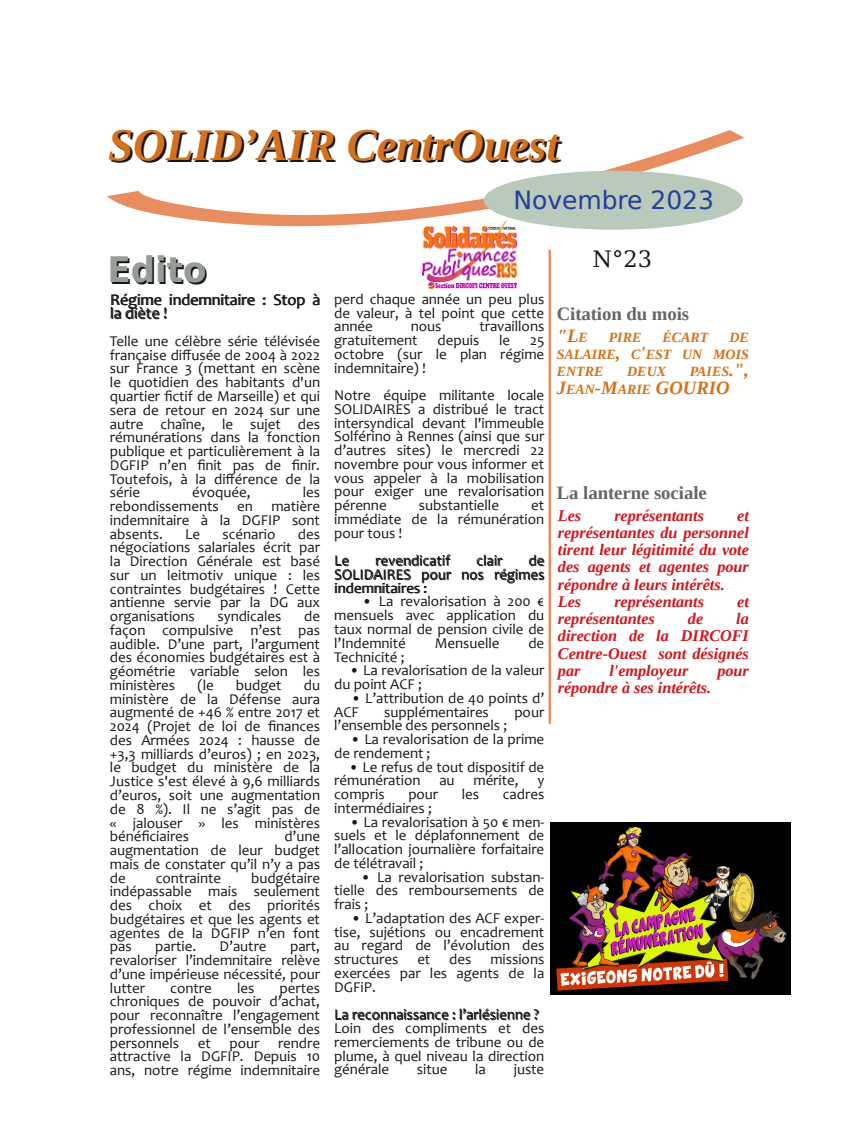
<style>
.page{position:relative;width:851px;height:1124px;background:#fff}
.page>*{position:absolute;margin:0;border:0;box-sizing:border-box;transform-origin:0 0}
.t1{font:italic 700 45px "Liberation Serif";color:#181715}
.t2{font:700 35px "Bitstream Vera Sans";color:#181715}
.t3{font:25px "Bitstream Vera Sans";color:#21409a}
.t4{font:22.5px "Bitstream Vera Serif";color:#181715}
.t5{font:700 18.75px "Liberation Serif";letter-spacing:-.005em;color:#666}
.t6{font:italic 700 18.75px "Liberation Serif";color:#d4711a}
.t7{font:italic 700 16.25px/17.2px "Liberation Serif";color:#ce181e}
.t8{font:16.25px/13.8px "Candara";letter-spacing:-.005em;color:#181715}
.t9{font:15px/13.8px "Candara";letter-spacing:-.005em;color:#181715;text-align:justify}
.t10{font:italic 700 14px/17.2px "Liberation Serif";color:#d4711a;text-align:justify}
.s1{font-size:14px}
.s2{font-size:18.75px}
</style>
<div class="page">
<svg style="left:107px;top:130px;width:637px;height:103px"></svg>
<div style="left:106px;top:118px;width:487px;height:56px;background:#fff"></div>
<div style="left:483px;top:171px;width:259px;height:59px;background:#b9c9bb;border-radius:50%"></div>
<hr style="left:548px;top:250px;width:3px;height:473px;background:#e78d5f">
<img style="left:422px;top:221px;width:94px;height:67px">
<img style="left:550px;top:822px;width:240px;height:172px">
<h1 class="t1" style="left:110px;top:122px;width:452px">SOLID’AIR CentrOuest</h1>
<h3 class="t3" style="left:513px;top:185px;width:202px">Novembre 2023</h3>
<h2 class="t2" style="left:109px;top:251px;width:100px">Edito</h2>
<p class="t8" style="left:110px;top:295px;width:212px">Régime indemnitaire : Stop à la diète !</p>
<p class="t9" style="left:110px;top:335px;width:212px">Telle une célèbre série télévisée française diffusée de 2004 à 2022 sur France 3 (mettant en scène le quotidien des habitants d'un quartier fictif de Marseille) et qui sera de retour en 2024 sur une autre chaîne, le sujet des rémunérations dans la fonction publique et particulièrement à la DGFIP n’en finit pas de finir.<br>Toutefois, à la différence de la série</p>
<p class="t9" style="left:110px;top:487px;width:211px;text-indent:193px">les rebondissements en matière indemnitaire à la DGFIP sont absents.</p>
<p class="t9" style="left:192px;top:487px;width:60px">évoquée,</p>
<p class="t9" style="left:110px;top:528px;width:211px;text-indent:188px">des négociations salariales écrit par la Direction Générale est basé sur un leitmotiv unique : les contraintes budgétaires ! Cette antienne servie par la DG aux organisations</p>
<p class="t9" style="left:185px;top:528px;width:16px">Le</p>
<p class="t9" style="left:222px;top:528px;width:54px">scénario</p>
<p class="t9" style="left:217px;top:610px;width:65px">syndicales</p>
<p class="t9" style="left:110px;top:610px;width:212px;text-indent:194px">de façon compulsive n’est pas audible. D’une part, l’argument des économies budgétaires est à géométrie variable selon les ministères</p>
<p class="t9" style="left:197px;top:679px;width:18px">(le</p>
<p class="t9" style="left:236px;top:679px;width:47px">budget</p>
<p class="t9" style="left:110px;top:679px;width:212px;text-indent:194px">du ministère de la Défense aura augmenté de +46 % entre 2017 et 2024 (Projet de loi de finances des Armées 2024 : hausse de +3,3 milliards d’euros) ; en 2023, le budget du ministère de la Justice s'est élevé à 9,6 milliards d’euros, soit une augmentation de 8 %). Il ne s’agit pas de « jalouser » les ministères bénéficiaires</p>
<p class="t9" style="left:110px;top:830px;width:211px;text-indent:174px">d’une augmentation de leur budget mais de constater qu’il n’y a pas de</p>
<p class="t9" style="left:110px;top:872px;width:211px;text-indent:141px">budgétaire indépassable mais seulement des choix et des priorités budgétaires et que les agents et agentes de la DGFIP n’en font pas</p>
<p class="t9" style="left:156px;top:872px;width:67px">contrainte</p>
<p class="t9" style="left:155px;top:940px;width:42px">partie.</p>
<p class="t9" style="left:220px;top:940px;width:48px">D’autre</p>
<p class="t9" style="left:110px;top:940px;width:211px;text-indent:180px">part, revaloriser l’indemnitaire relève d’une impérieuse nécessité, pour lutter</p>
<p class="t9" style="left:170px;top:982px;width:43px">contre</p>
<p class="t9" style="left:237px;top:982px;width:19px">les</p>
<p class="t9" style="left:110px;top:982px;width:212px;text-indent:170px">pertes chroniques de pouvoir d’achat, pour reconnaître l’engagement professionnel de l’ensemble des personnels et pour rendre attractive la DGFIP. Depuis 10 ans, notre régime indemnitaire</p>
<p class="t9" style="left:334px;top:293px;width:211px">perd chaque année un peu plus de valeur, à tel point que cette année</p>
<p class="t9" style="left:410px;top:321px;width:32px">nous</p>
<p class="t9" style="left:479px;top:321px;width:66px">travaillons</p>
<p class="t9" style="left:334px;top:335px;width:85px">gratuitement</p>
<p class="t9" style="left:437px;top:335px;width:43px">depuis</p>
<p class="t9" style="left:499px;top:335px;width:13px">le</p>
<p class="t9" style="left:334px;top:335px;width:212px;text-indent:196px">25 octobre (sur le plan régime indemnitaire) !</p>
<p class="t9" style="left:334px;top:390px;width:212px">Notre équipe militante locale SOLIDAIRES a distribué le tract intersyndical devant l'immeuble Solférino à Rennes (ainsi que sur d’autres sites) le mercredi 22 novembre pour vous informer et vous appeler à la mobilisation pour exiger une revalorisation pérenne</p>
<p class="t9" style="left:419px;top:500px;width:82px">substantielle</p>
<p class="t9" style="left:334px;top:500px;width:212px;text-indent:197px">et immédiate de la rémunération pour tous !</p>
<p class="t9" style="left:335px;top:555px;width:16px">Le</p>
<p class="t9" style="left:376px;top:555px;width:76px">revendicatif</p>
<p class="t9" style="left:477px;top:555px;width:27px">clair</p>
<p class="t9" style="left:335px;top:555px;width:211px;text-indent:194px">de SOLIDAIRES pour nos régimes indemnitaires :</p>
<p class="t9" style="left:334px;top:596px;width:211px;text-indent:28px">• La revalorisation à 200 € mensuels avec application du taux normal de pension civile de l’Indemnité</p>
<p class="t9" style="left:435px;top:637px;width:66px">Mensuelle</p>
<p class="t9" style="left:528px;top:637px;width:17px">de</p>
<p class="t9" style="left:334px;top:651px;width:72px">Technicité ;</p>
<p class="t9" style="left:334px;top:665px;width:211px;text-indent:15px">• La revalorisation de la valeur du point ACF ;</p>
<p class="t9" style="left:334px;top:692px;width:211px;text-indent:17px">• L’attribution de 40 points d’<br>ACF</p>
<p class="t9" style="left:384px;top:706px;width:106px">supplémentaires</p>
<p class="t9" style="left:514px;top:706px;width:31px">pour</p>
<p class="t9" style="left:334px;top:720px;width:174px">l’ensemble des personnels ;</p>
<p class="t9" style="left:334px;top:733px;width:211px;text-indent:16px">• La revalorisation de la prime de rendement ;</p>
<p class="t9" style="left:334px;top:761px;width:211px;text-indent:15px">• Le refus de tout dispositif de rémunération au</p>
<p class="t9" style="left:473px;top:775px;width:47px">mérite,</p>
<p class="t9" style="left:537px;top:775px;width:8px">y</p>
<p class="t9" style="left:334px;top:788px;width:52px">compris</p>
<p class="t9" style="left:408px;top:788px;width:31px">pour</p>
<p class="t9" style="left:462px;top:788px;width:19px">les</p>
<p class="t9" style="left:503px;top:788px;width:43px">cadres</p>
<p class="t9" style="left:334px;top:802px;width:99px">intermédiaires ;</p>
<p class="t9" style="left:334px;top:816px;width:211px;text-indent:15px">• La revalorisation à 50 € men‐ suels et le déplafonnement de l’allocation journalière forfaitaire de télétravail ;</p>
<p class="t9" style="left:334px;top:871px;width:211px;text-indent:27px">• La revalorisation substan‐ tielle des remboursements de frais ;</p>
<p class="t9" style="left:334px;top:912px;width:211px;text-indent:17px">• L’adaptation des ACF exper‐ tise, sujétions ou encadrement au regard de l’évolution des structures</p>
<p class="t9" style="left:417px;top:953px;width:14px">et</p>
<p class="t9" style="left:449px;top:953px;width:24px">des</p>
<p class="t9" style="left:334px;top:953px;width:212px;text-indent:156px">missions exercées par les agents de la DGFiP.</p>
<p class="t9" style="left:334px;top:1009px;width:212px;text-align:left">La reconnaissance : l’arlésienne ?<br>Loin des compliments et des remerciements de tribune ou de plume, à quel niveau la direction générale</p>
<p class="t9" style="left:417px;top:1063px;width:32px">situe</p>
<p class="t9" style="left:475px;top:1063px;width:12px">la</p>
<p class="t9" style="left:513px;top:1063px;width:32px">juste</p>
<h3 class="t4" style="left:592px;top:246px;width:61px">N°23</h3>
<p class="t5" style="left:556px;top:303px;width:134px">Citation du mois</p>
<p class="t6" style="left:556px;top:325px;width:33px">"L<span class="s1">E</span></p>
<p class="t10" style="left:608px;top:328px;width:34px">PIRE</p>
<p class="t10" style="left:662px;top:328px;width:48px">ÉCART</p>
<p class="t10" style="left:556px;top:328px;width:194px;text-indent:173px">DE SALAIRE<span class="s2">,</span> C<span class="s2">'</span>EST UN MOIS ENTRE</p>
<p class="t10" style="left:627px;top:363px;width:40px">DEUX</p>
<p class="t10" style="left:689px;top:363px;width:61px">PAIES<span class="s2">.",</span></p>
<p class="t6" style="left:556px;top:377px;width:174px">J<span class="s1">EAN</span>-M<span class="s1">ARIE</span> GOURIO</p>
<p class="t5" style="left:556px;top:482px;width:152px">La lanterne sociale</p>
<p class="t7" style="left:558px;top:506px;width:25px">Les</p>
<p class="t7" style="left:614px;top:506px;width:91px">représentants</p>
<p class="t7" style="left:558px;top:506px;width:192px;text-indent:179px">et représentantes du personnel tirent leur légitimité du vote des agents et agentes pour répondre à leurs intérêts.<br>Les</p>
<p class="t7" style="left:614px;top:592px;width:91px">représentants</p>
<p class="t7" style="left:737px;top:592px;width:13px">et</p>
<p class="t7" style="left:558px;top:610px;width:98px">représentantes</p>
<p class="t7" style="left:687px;top:610px;width:17px">de</p>
<p class="t7" style="left:558px;top:610px;width:192px;text-align:justify;text-indent:178px">la direction de la DIRCOFI Centre-Ouest sont désignés par</p>
<p class="t7" style="left:609px;top:661px;width:81px">l'employeur</p>
<p class="t7" style="left:717px;top:661px;width:33px">pour</p>
<p class="t7" style="left:558px;top:679px;width:155px">répondre à ses intérêts.</p>
</div>
